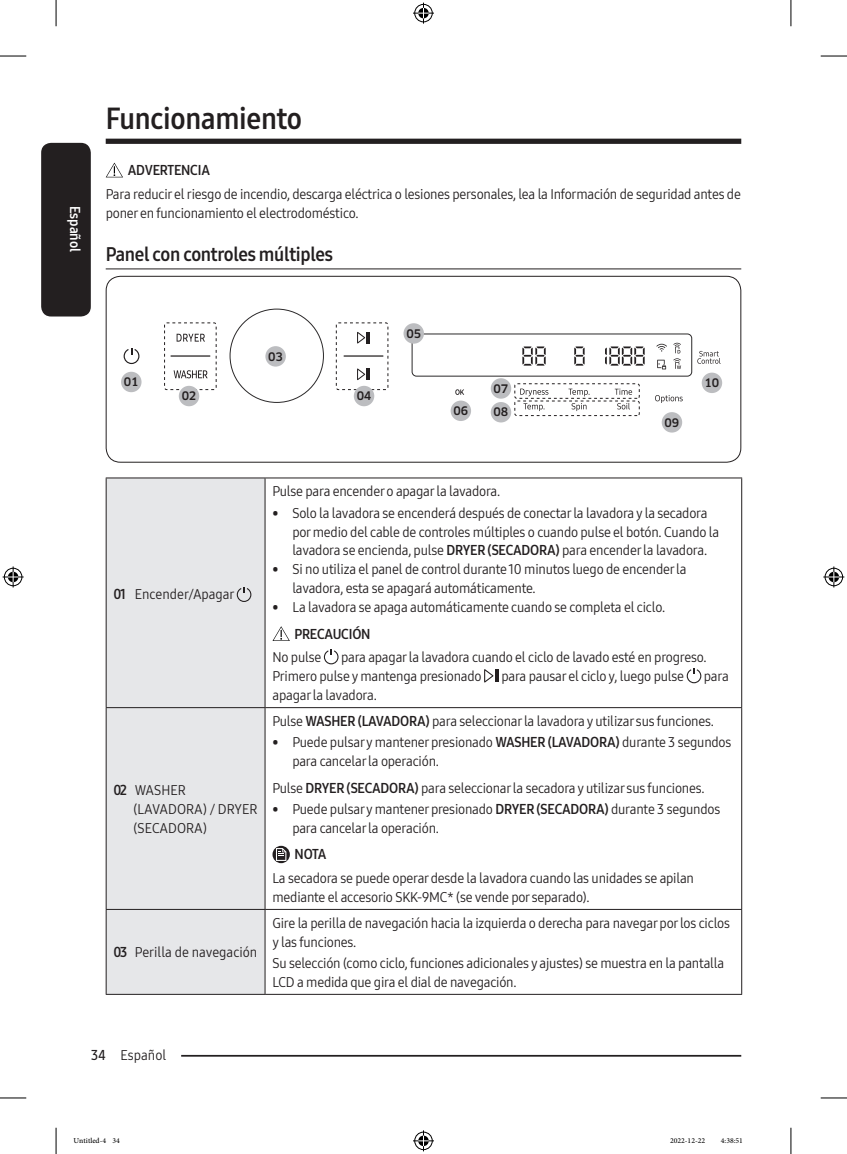
<style>
.page{position:relative;width:847px;height:1154px;background:#fff}
.page>*{position:absolute;margin:0;border:0;box-sizing:border-box;transform-origin:0 0}
.t1{font:29.75px "Samsung One 700 C";letter-spacing:-.01em;color:#231f20}
.t2{font:19.25px "Samsung One 700 C";letter-spacing:-.015em;color:#231f20}
.P_Split{font:14px/18.9px "Samsung One 400 C";letter-spacing:-.015em;color:#231f20}
.DL_DT_Icon{font:14px "Samsung One 700 C";letter-spacing:-.015em;color:#231f20}
.t3{font:14px "Samsung One 700 C";color:#fff}
.image{font:500 11.55px/23.8px "Samsung Clan Pro";letter-spacing:-.015em;color:#231f20}
.t4{font:10.5px "Adobe Arabic";color:#000}
.s1{font-family:"Samsung One 700 C"}
.s2{font-family:"Samsung One 600 C"}
</style>
<div class="page">
<div style="left:41px;top:143px;width:50px;height:173px;background:#231f20;border-radius:10px"></div>
<hr style="left:135px;top:1055px;width:606px;height:1px;background:#231f20">
<div style="left:106px;top:1045px;width:75px;height:17px;background:#fff"></div>
<div style="left:106px;top:139px;width:635px;height:5px;background:#231f20"></div>
<hr style="left:106px;top:268px;width:635px;height:1px;background:#231f20">
<svg style="left:106px;top:163px;width:17px;height:14px"></svg>
<svg style="left:106px;top:276px;width:635px;height:187px"></svg>
<div style="left:411px;top:334px;width:280px;height:42px;border:1px solid #2b292a;border-radius:4px"></div>
<svg style="left:123px;top:348px;width:16px;height:16px"></svg>
<svg style="left:522px;top:346px;width:23px;height:20px"></svg>
<svg style="left:574px;top:346px;width:10px;height:20px"></svg>
<svg style="left:604px;top:346px;width:40px;height:20px"></svg>
<svg style="left:657px;top:360px;width:9px;height:9px"></svg>
<svg style="left:656px;top:344px;width:10px;height:7px"></svg>
<svg style="left:673px;top:343px;width:8px;height:26px"></svg>
<svg style="left:164px;top:322px;width:224px;height:68px"></svg>
<div style="left:121px;top:372px;width:20px;height:20px;background:#bcbdc0;border-radius:50%"></div>
<div style="left:265px;top:346px;width:21px;height:21px;background:#bcbdc0;border-radius:50%"></div>
<div style="left:179px;top:386px;width:20px;height:20px;background:#bcbdc0;border-radius:50%"></div>
<div style="left:353px;top:386px;width:21px;height:20px;background:#bcbdc0;border-radius:50%"></div>
<div style="left:403px;top:323px;width:21px;height:21px;background:#bcbdc0;border-radius:50%"></div>
<div style="left:701px;top:373px;width:21px;height:20px;background:#bcbdc0;border-radius:50%"></div>
<div style="left:450px;top:401px;width:21px;height:20px;background:#bcbdc0;border-radius:50%"></div>
<div style="left:490px;top:378px;width:21px;height:21px;background:#bcbdc0;border-radius:50%"></div>
<div style="left:490px;top:402px;width:21px;height:20px;background:#bcbdc0;border-radius:50%"></div>
<div style="left:661px;top:412px;width:21px;height:20px;background:#bcbdc0;border-radius:50%"></div>
<svg style="left:455px;top:389px;width:9px;height:6px"></svg>
<svg style="left:697px;top:351px;width:23px;height:13px"></svg>
<svg style="left:654px;top:395px;width:28px;height:8px"></svg>
<svg style="left:513px;top:383px;width:127px;height:33px"></svg>
<div style="left:106px;top:276px;width:635px;height:187px;border:1px solid #231f20;border-radius:14px"></div>
<div style="left:107px;top:478px;width:157px;height:516px;background:#e6e7e9"></div>
<hr style="left:106px;top:477px;width:159px;height:1px;background:#231f20">
<hr style="left:106px;top:478px;width:1px;height:229px;background:#231f20">
<hr style="left:265px;top:477px;width:476px;height:1px;background:#231f20">
<hr style="left:264px;top:478px;width:1px;height:229px;background:#231f20">
<hr style="left:741px;top:478px;width:1px;height:229px;background:#231f20">
<hr style="left:106px;top:707px;width:159px;height:1px;background:#231f20">
<hr style="left:106px;top:708px;width:1px;height:201px;background:#231f20">
<hr style="left:265px;top:707px;width:476px;height:1px;background:#231f20">
<hr style="left:264px;top:708px;width:1px;height:201px;background:#231f20">
<hr style="left:741px;top:708px;width:1px;height:201px;background:#231f20">
<hr style="left:106px;top:909px;width:159px;height:1px;background:#231f20">
<hr style="left:106px;top:910px;width:1px;height:84px;background:#231f20">
<hr style="left:265px;top:909px;width:476px;height:1px;background:#231f20">
<hr style="left:264px;top:910px;width:1px;height:84px;background:#231f20">
<hr style="left:741px;top:910px;width:1px;height:84px;background:#231f20">
<hr style="left:106px;top:994px;width:159px;height:1px;background:#231f20">
<hr style="left:265px;top:994px;width:476px;height:1px;background:#231f20">
<svg style="left:237px;top:587px;width:14px;height:15px"></svg>
<svg style="left:272px;top:626px;width:18px;height:15px"></svg>
<svg style="left:324px;top:649px;width:14px;height:15px"></svg>
<svg style="left:484px;top:669px;width:15px;height:13px"></svg>
<svg style="left:686px;top:668px;width:15px;height:15px"></svg>
<svg style="left:272px;top:846px;width:18px;height:17px"></svg>
<svg style="left:276px;top:848px;width:10px;height:13px"></svg>
<svg style="left:0;top:56px;width:26px;height:1px"></svg>
<svg style="left:820px;top:56px;width:26px;height:1px"></svg>
<svg style="left:0;top:1097px;width:26px;height:1px"></svg>
<svg style="left:820px;top:1097px;width:26px;height:1px"></svg>
<svg style="left:56px;top:0;width:1px;height:26px"></svg>
<svg style="left:56px;top:1128px;width:1px;height:26px"></svg>
<svg style="left:790px;top:0;width:1px;height:26px"></svg>
<svg style="left:790px;top:1128px;width:1px;height:26px"></svg>
<svg style="left:413px;top:3px;width:21px;height:21px"></svg>
<svg style="left:413px;top:1130px;width:21px;height:21px"></svg>
<svg style="left:3px;top:566px;width:21px;height:21px"></svg>
<svg style="left:823px;top:566px;width:21px;height:21px"></svg>
<p class="t3" style="left:84px;top:206px;width:48px;rotate:90deg">Español</p>
<h1 class="t1" style="left:106px;top:98px;width:198px">Funcionamiento</h1>
<p class="DL_DT_Icon" style="left:128px;top:161px;width:84px">ADVERTENCIA</p>
<p class="P_Split" style="left:106px;top:184px;width:636px">Para reducir el riesgo de incendio, descarga eléctrica o lesiones personales, lea la Información de seguridad antes de poner en funcionamiento el electrodoméstico.</p>
<h2 class="t2" style="left:106px;top:241px;width:229px">Panel con controles múltiples</h2>
<p class="image" style="left:124px;top:370px;width:16px">01</p>
<p class="image" style="left:268px;top:344px;width:16px">03</p>
<p class="image" style="left:182px;top:384px;width:16px">02</p>
<p class="image" style="left:356px;top:384px;width:16px">04</p>
<p class="image" style="left:406px;top:322px;width:16px">05</p>
<p class="image" style="left:453px;top:399px;width:16px">06</p>
<p class="image" style="left:493px;top:377px;width:16px">07<br>08</p>
<p class="image" style="left:664px;top:410px;width:16px">09</p>
<p class="image" style="left:704px;top:371px;width:16px">10</p>
<p class="P_Split" style="left:113px;top:584px;width:122px"><span class="s1">01</span> Encender/Apagar</p>
<p class="P_Split" style="left:133px;top:780px;width:126px;text-indent:-20px"><span class="s1">02</span> WASHER (LAVADORA) / DRYER (SECADORA)</p>
<p class="P_Split" style="left:113px;top:943px;width:145px"><span class="s1">03</span> Perilla de navegación</p>
<p class="P_Split" style="left:272px;top:482px;width:229px">Pulse para encender o apagar la lavadora.</p>
<p class="P_Split" style="left:292px;top:503px;width:428px;text-indent:-20px">• Solo la lavadora se encenderá después de conectar la lavadora y la secadora por medio del cable de controles múltiples o cuando pulse el botón. Cuando la lavadora se encienda, pulse <span class="s1">DRYER (SECADORA)</span> para encender la lavadora.</p>
<p class="P_Split" style="left:292px;top:560px;width:395px;text-indent:-20px">• Si no utiliza el panel de control durante 10 minutos luego de encender la lavadora, esta se apagará automáticamente.</p>
<p class="P_Split" style="left:272px;top:598px;width:394px">• La lavadora se apaga automáticamente cuando se completa el ciclo.</p>
<p class="DL_DT_Icon" style="left:294px;top:624px;width:77px">PRECAUCIÓN</p>
<p class="P_Split" style="left:272px;top:648px;width:50px">No pulse</p>
<p class="P_Split" style="left:272px;top:648px;width:435px;text-indent:68px">para apagar la lavadora cuando el ciclo de lavado esté en progreso.<br>Primero pulse y mantenga presionado</p>
<p class="P_Split" style="left:501px;top:667px;width:184px">para pausar el ciclo y, luego pulse</p>
<p class="P_Split" style="left:703px;top:667px;width:26px">para</p>
<p class="P_Split" style="left:272px;top:686px;width:106px">apagar la lavadora.</p>
<p class="P_Split" style="left:272px;top:711px;width:443px">Pulse <span class="s1">WASHER (LAVADORA)</span> para seleccionar la lavadora y utilizar sus funciones.</p>
<p class="P_Split" style="left:292px;top:733px;width:440px;text-indent:-20px">• Puede pulsar y mantener presionado <span class="s1">WASHER (LAVADORA)</span> durante 3 segundos para cancelar la operación.</p>
<p class="P_Split" style="left:272px;top:778px;width:433px">Pulse <span class="s1">DRYER (SECADORA)</span> para seleccionar la secadora y utilizar sus funciones.</p>
<p class="P_Split" style="left:292px;top:799px;width:429px;text-indent:-20px">• Puede pulsar y mantener presionado <span class="s1">DRYER (SECADORA)</span> durante 3 segundos para cancelar la operación.</p>
<p class="DL_DT_Icon" style="left:294px;top:845px;width:33px">NOTA</p>
<p class="P_Split" style="left:272px;top:868px;width:423px">La secadora se puede operar desde la lavadora cuando las unidades se apilan mediante el accesorio SKK-9MC* (se vende por separado).</p>
<p class="P_Split" style="left:272px;top:913px;width:459px">Gire la perilla de navegación hacia la izquierda o derecha para navegar por los ciclos y las funciones.</p>
<p class="P_Split" style="left:272px;top:953px;width:453px">Su selección (como ciclo, funciones adicionales y ajustes) se muestra en la pantalla<br>LCD a medida que gira el dial de navegación.</p>
<p class="P_Split" style="left:91px;top:1045px;width:76px"><span class="s2">34</span> Español</p>
<p class="t4" style="left:74px;top:1133px;width:48px">Untitled-4 34</p>
<p class="t4" style="left:669px;top:1133px;width:37px">2022-12-22</p>
<p class="t4" style="left:720px;top:1133px;width:24px">4:38:51</p>
</div>
